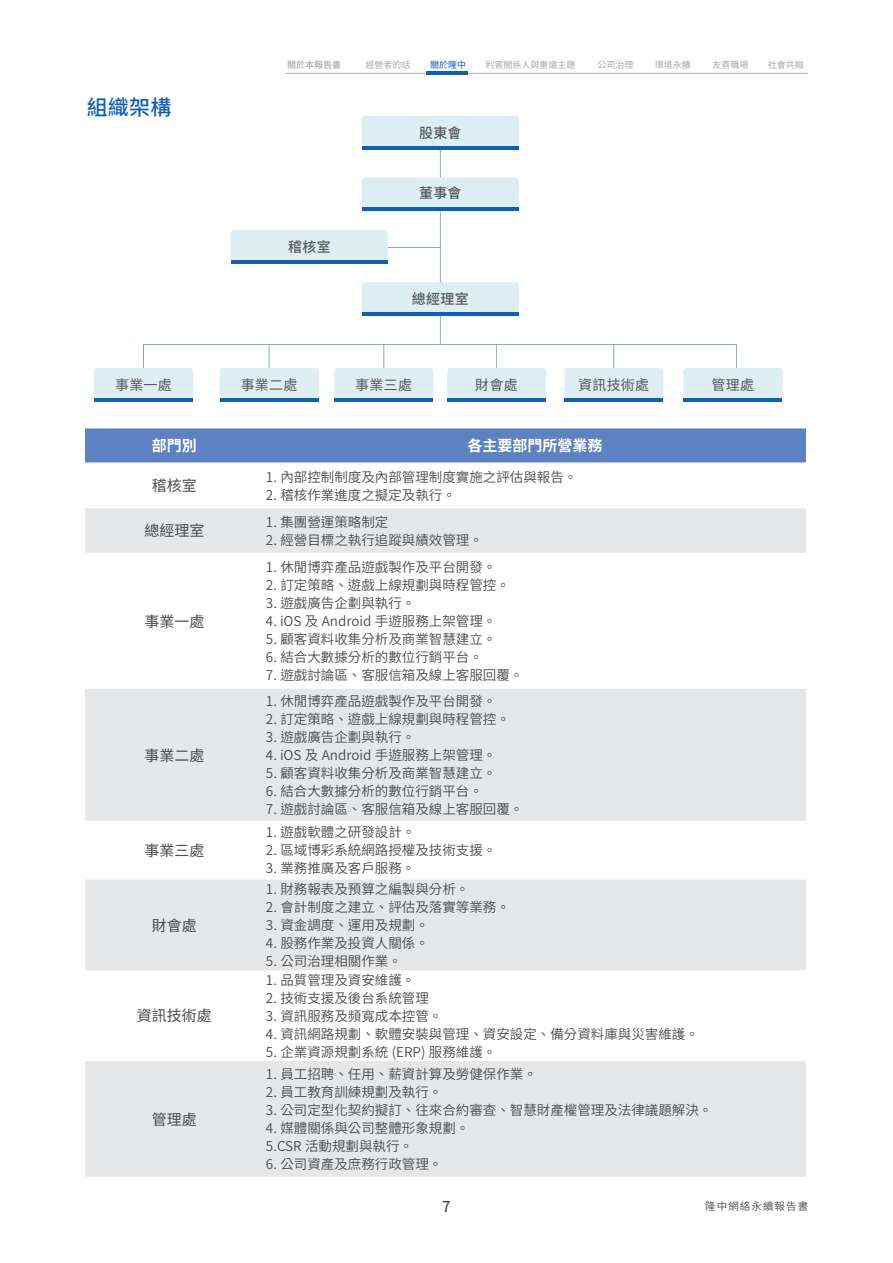
<style>
.page{position:relative;width:893px;height:1263px;background:#fff}
.page>*{position:absolute;margin:0;border:0;box-sizing:border-box;transform-origin:0 0}
.t1{font:500 21px "Noto Sans CJ Ktc";color:#1161af}
.t2{font:15px "Noto Sans CJ Ktc";color:#4b4c4d}
.t3{font:700 15px "Noto Sans CJ Ktc";color:#fff}
.t4{font:500 15px "Noto Sans CJ Ktc";color:#4b4c4d}
.t5{font:13.95px "Noto Sans CJ Ktc";letter-spacing:.02em;color:#57585a}
.t6{font:500 13.95px "Noto Sans CJ Ktc";letter-spacing:.02em;color:#57585a}
.t7{font:600 13.5px/18px "Noto Sans CJ Ktc";color:#4b4c4d}
.t8{font:600 10.5px "Noto Sans CJ Ktc";letter-spacing:.1em;color:#4b4c4d}
.t9{font:9px "Noto Sans CJ Ktc";color:#a8a9ad}
.t10{font:500 9px "Noto Sans CJ Ktc";color:#a8a9ad}
.t11{font:9px "Noto Sans CJ Ktc";color:#1161af}
</style>
<div class="page">
<hr style="left:286px;top:73px;width:522px;height:1px;background:#b2b3b7">
<hr style="left:427px;top:71px;width:41px;height:4px;background:#1161af">
<div style="left:85px;top:428px;width:721px;height:34px;background:#5d81c1"></div>
<svg style="left:85px;top:508px;width:721px;height:669px;fill:#e6e7e9"></svg>
<hr style="left:440px;top:150px;width:1px;height:194px;background:#1161af">
<div style="left:94px;top:368px;width:99px;height:34px;background:#ddeef4;border-radius:3px"></div>
<div style="left:362px;top:116px;width:157px;height:34px;background:#ddeef4;border-radius:3px"></div>
<div style="left:362px;top:177px;width:157px;height:34px;background:#ddeef4;border-radius:3px"></div>
<div style="left:362px;top:282px;width:157px;height:34px;background:#ddeef4;border-radius:3px"></div>
<div style="left:231px;top:230px;width:157px;height:34px;background:#ddeef4;border-radius:3px"></div>
<div style="left:220px;top:368px;width:99px;height:34px;background:#ddeef4;border-radius:3px"></div>
<div style="left:334px;top:368px;width:99px;height:34px;background:#ddeef4;border-radius:3px"></div>
<div style="left:447px;top:368px;width:99px;height:34px;background:#ddeef4;border-radius:3px"></div>
<div style="left:564px;top:368px;width:99px;height:34px;background:#ddeef4;border-radius:3px"></div>
<div style="left:683px;top:368px;width:99px;height:34px;background:#ddeef4;border-radius:3px"></div>
<hr style="left:447px;top:398px;width:99px;height:4px;background:#1161af">
<hr style="left:334px;top:398px;width:99px;height:4px;background:#1161af">
<hr style="left:564px;top:398px;width:99px;height:4px;background:#1161af">
<hr style="left:683px;top:398px;width:99px;height:4px;background:#1161af">
<hr style="left:94px;top:398px;width:99px;height:4px;background:#1161af">
<hr style="left:220px;top:398px;width:99px;height:4px;background:#1161af">
<hr style="left:362px;top:312px;width:157px;height:4px;background:#1161af">
<hr style="left:362px;top:207px;width:157px;height:4px;background:#1161af">
<hr style="left:362px;top:146px;width:157px;height:4px;background:#1161af">
<hr style="left:231px;top:260px;width:157px;height:4px;background:#1161af">
<hr style="left:388px;top:247px;width:52px;height:1px;background:#1161af">
<svg style="left:269px;top:344px;width:1px;height:24px"></svg>
<svg style="left:383px;top:344px;width:1px;height:24px"></svg>
<svg style="left:496px;top:344px;width:1px;height:24px"></svg>
<svg style="left:613px;top:344px;width:1px;height:24px"></svg>
<h1 class="t1" style="left:87px;top:96px;width:86px">組織架構</h1>
<p class="t10" style="left:287px;top:60px;width:55px">關於本報告書</p>
<p class="t9" style="left:366px;top:60px;width:46px">經營者的話</p>
<p class="t11" style="left:430px;top:60px;width:37px">關於隆中</p>
<p class="t9" style="left:485px;top:60px;width:91px">利害關係人與重議主題</p>
<p class="t9" style="left:597px;top:60px;width:37px">公司治理</p>
<p class="t9" style="left:655px;top:60px;width:37px">環境永續</p>
<p class="t9" style="left:712px;top:60px;width:37px">友善職場</p>
<p class="t9" style="left:768px;top:60px;width:37px">社會共融</p>
<p class="t6" style="left:419px;top:125px;width:44px">股東會</p>
<p class="t6" style="left:288px;top:239px;width:44px">稽核室</p>
<p class="t6" style="left:419px;top:185px;width:44px">董事會</p>
<p class="t6" style="left:412px;top:291px;width:58px">總經理室</p>
<p class="t5" style="left:115px;top:376px;width:58px">事業一處</p>
<p class="t5" style="left:241px;top:377px;width:58px">事業二處</p>
<p class="t5" style="left:355px;top:377px;width:58px">事業三處</p>
<p class="t5" style="left:475px;top:377px;width:44px">財會處</p>
<p class="t5" style="left:578px;top:377px;width:72px">資訊技術處</p>
<p class="t5" style="left:712px;top:377px;width:44px">管理處</p>
<p class="t3" style="left:152px;top:437px;width:46px">部門別</p>
<p class="t3" style="left:467px;top:437px;width:136px">各主要部門所營業務</p>
<p class="t2" style="left:152px;top:477px;width:46px">稽核室</p>
<p class="t7" style="left:266px;top:468px;width:313px">1. 內部控制制度及內部管理制度實施之評估與報告。</p>
<p class="t7" style="left:266px;top:486px;width:191px">2. 稽核作業進度之擬定及執行。</p>
<p class="t2" style="left:144px;top:522px;width:61px">總經理室</p>
<p class="t2" style="left:144px;top:613px;width:61px">事業一處</p>
<p class="t2" style="left:144px;top:746px;width:61px">事業二處</p>
<p class="t2" style="left:144px;top:842px;width:61px">事業三處</p>
<p class="t2" style="left:152px;top:917px;width:46px">財會處</p>
<p class="t2" style="left:137px;top:1007px;width:76px">資訊技術處</p>
<p class="t2" style="left:152px;top:1111px;width:46px">管理處</p>
<p class="t7" style="left:266px;top:513px;width:124px">1. 集團營運策略制定</p>
<p class="t7" style="left:266px;top:531px;width:218px">2. 經營目標之執行追蹤與績效管理。</p>
<p class="t7" style="left:266px;top:558px;width:232px">1. 休閒博弈產品遊戲製作及平台開發。</p>
<p class="t7" style="left:266px;top:576px;width:245px">2. 訂定策略、遊戲上線規劃與時程管控。</p>
<p class="t7" style="left:266px;top:594px;width:151px">3. 遊戲廣告企劃與執行。</p>
<p class="t7" style="left:266px;top:612px;width:232px">4. iOS 及 Android 手遊服務上架管理。</p>
<p class="t7" style="left:266px;top:630px;width:232px">5. 顧客資料收集分析及商業智慧建立。</p>
<p class="t7" style="left:266px;top:648px;width:218px">6. 結合大數據分析的數位行銷平台。</p>
<p class="t7" style="left:266px;top:666px;width:259px">7. 遊戲討論區、客服信箱及線上客服回覆。</p>
<p class="t7" style="left:266px;top:692px;width:232px">1. 休閒博弈產品遊戲製作及平台開發。</p>
<p class="t7" style="left:266px;top:710px;width:245px">2. 訂定策略、遊戲上線規劃與時程管控。</p>
<p class="t7" style="left:266px;top:728px;width:151px">3. 遊戲廣告企劃與執行。</p>
<p class="t7" style="left:266px;top:746px;width:232px">4. iOS 及 Android 手遊服務上架管理。</p>
<p class="t7" style="left:266px;top:764px;width:232px">5. 顧客資料收集分析及商業智慧建立。</p>
<p class="t7" style="left:266px;top:782px;width:218px">6. 結合大數據分析的數位行銷平台。</p>
<p class="t7" style="left:266px;top:800px;width:259px">7. 遊戲討論區、客服信箱及線上客服回覆。</p>
<p class="t7" style="left:266px;top:824px;width:151px">1. 遊戲軟體之研發設計。</p>
<p class="t7" style="left:266px;top:842px;width:232px">2. 區域博彩系統網路授權及技術支援。</p>
<p class="t7" style="left:266px;top:860px;width:151px">3. 業務推廣及客戶服務。</p>
<p class="t7" style="left:266px;top:880px;width:205px">1. 財務報表及預算之編製與分析。</p>
<p class="t7" style="left:266px;top:898px;width:245px">2. 會計制度之建立、評估及落實等業務。</p>
<p class="t7" style="left:266px;top:916px;width:164px">3. 資金調度、運用及規劃。</p>
<p class="t7" style="left:266px;top:934px;width:164px">4. 股務作業及投資人關係。</p>
<p class="t7" style="left:266px;top:952px;width:137px">5. 公司治理相關作業。</p>
<p class="t7" style="left:266px;top:971px;width:151px">1. 品質管理及資安維護。</p>
<p class="t7" style="left:266px;top:989px;width:164px">2. 技術支援及後台系統管理</p>
<p class="t7" style="left:266px;top:1007px;width:178px">3. 資訊服務及頻寬成本控管。</p>
<p class="t7" style="left:266px;top:1025px;width:434px">4. 資訊網路規劃、軟體安裝與管理、資安設定、備分資料庫與災害維護。</p>
<p class="t7" style="left:266px;top:1043px;width:232px">5. 企業資源規劃系統 (ERP) 服務維護。</p>
<p class="t7" style="left:266px;top:1065px;width:272px">1. 員工招聘、任用、薪資計算及勞健保作業。</p>
<p class="t7" style="left:266px;top:1083px;width:178px">2. 員工教育訓練規劃及執行。</p>
<p class="t7" style="left:266px;top:1101px;width:448px">3. 公司定型化契約擬訂、往來合約審查、智慧財產權管理及法律議題解決。</p>
<p class="t7" style="left:266px;top:1119px;width:205px">4. 媒體關係與公司整體形象規劃。<br>5.CSR 活動規劃與執行。</p>
<p class="t7" style="left:266px;top:1155px;width:178px">6. 公司資產及庶務行政管理。</p>
<p class="t4" style="left:442px;top:1198px;width:10px">7</p>
<p class="t8" style="left:705px;top:1200px;width:104px">隆中網絡永續報告書</p>
</div>
